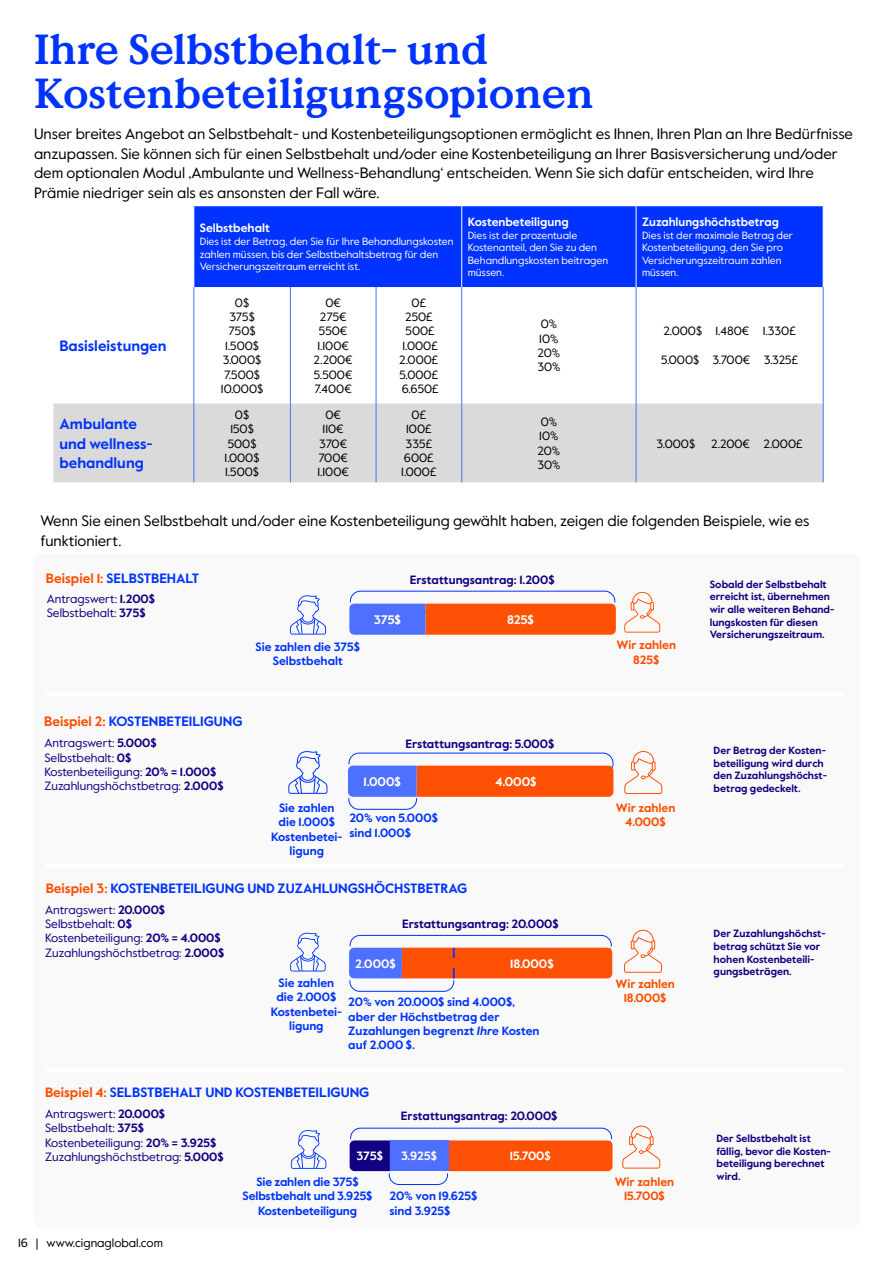
<style>
.page{position:relative;width:893px;height:1263px;background:#fff}
.page>*{position:absolute;margin:0;border:0;box-sizing:border-box;transform-origin:0 0}
.t1{font:700 42px/43.5px "Value Serif Pro";color:#03f}
.t2{font:15px/19.5px "Value Sans Pro";color:#000}
.t3{font:700 15px/19.5px "Value Sans Pro";color:#03f}
.t4{font:700 13.5px "Value Sans Pro";color:#03f}
.t5{font:700 12.45px "Value Sans Pro";color:#fff}
.t6{font:700 12.3px "Value Sans Pro";letter-spacing:-.015em;color:#fff}
.t7{font:700 12.15px "Value Sans Pro";color:#fff}
.t8{font:12px/14.4px "Value Sans Pro";color:#110081}
.t9{font:700 12px/14.4px "Value Sans Pro";color:#03f;text-align:center}
.t10{font:12px/14.4px "Value Sans Pro";color:#000;text-align:center}
.t11{font:700 12px "Value Sans Pro";color:#110081}
.t12{font:700 12px "Value Sans Pro";color:#fff}
.t13{font:700 12px/14.4px "Value Sans Pro";color:#ff4d00;text-align:center}
.t14{font:700 10.5px/12.6px "Value Sans Pro";color:#110081}
.t15{font:10.5px/12.6px "Value Sans Pro";color:#fff}
.s1{color:#ff4d00}
.s2{font-weight:700}
.s3{font-style:italic}
</style>
<div class="page">
<div style="left:34px;top:554px;width:826px;height:675px;background:#f9f9f9;border-radius:9px"></div>
<div style="left:348px;top:788px;width:69px;height:22px;border:1px solid #03f;border-radius:10px"></div>
<div style="left:350px;top:591px;width:265px;height:21px;border:1px solid #03f;border-radius:10px"></div>
<svg style="left:349px;top:602px;width:267px;height:33px;background:#cf6357"></svg>
<div style="left:349px;top:753px;width:264px;height:21px;border:1px solid #03f;border-radius:10px"></div>
<svg style="left:348px;top:764px;width:266px;height:34px;background:#d36655"></svg>
<svg style="left:290px;top:595px;width:36px;height:39px"></svg>
<svg style="left:624px;top:592px;width:36px;height:41px"></svg>
<svg style="left:288px;top:751px;width:39px;height:43px"></svg>
<svg style="left:624px;top:751px;width:38px;height:43px"></svg>
<div style="left:349px;top:970px;width:105px;height:22px;border:1px solid #03f;border-radius:10px"></div>
<div style="left:350px;top:935px;width:262px;height:21px;border:1px solid #03f;border-radius:10px"></div>
<svg style="left:349px;top:946px;width:263px;height:34px;background:#dd674b"></svg>
<svg style="left:290px;top:933px;width:36px;height:38px"></svg>
<div style="left:389px;top:1164px;width:59px;height:21px;border:1px solid #03f;border-radius:10px"></div>
<div style="left:350px;top:1128px;width:262px;height:21px;border:1px solid #03f;border-radius:10px"></div>
<svg style="left:446px;top:1139px;width:166px;height:34px;background:#fd611e"></svg>
<div style="left:390px;top:1140px;width:58px;height:31px;background:#4d70ff"></div>
<svg style="left:349px;top:1139px;width:42px;height:34px"></svg>
<svg style="left:624px;top:930px;width:38px;height:43px"></svg>
<svg style="left:622px;top:1125px;width:38px;height:43px"></svg>
<svg style="left:291px;top:1130px;width:35px;height:39px"></svg>
<hr style="left:45px;top:693px;width:799px;height:3px;background:#fff">
<hr style="left:45px;top:864px;width:799px;height:3px;background:#fff">
<hr style="left:45px;top:1069px;width:799px;height:3px;background:#fff">
<div style="left:194px;top:206px;width:629px;height:81px;background:#03f"></div>
<div style="left:54px;top:403px;width:769px;height:79px;background:#dadada"></div>
<hr style="left:193px;top:287px;width:1px;height:116px;background:#4d70ff">
<hr style="left:290px;top:287px;width:1px;height:116px;background:#4d70ff">
<hr style="left:376px;top:287px;width:1px;height:116px;background:#4d70ff">
<hr style="left:461px;top:287px;width:1px;height:116px;background:#4d70ff">
<hr style="left:636px;top:287px;width:1px;height:116px;background:#4d70ff">
<hr style="left:823px;top:287px;width:1px;height:116px;background:#4d70ff">
<hr style="left:193px;top:403px;width:1px;height:79px;background:#4d70ff">
<hr style="left:290px;top:403px;width:1px;height:79px;background:#4d70ff">
<hr style="left:376px;top:403px;width:1px;height:79px;background:#4d70ff">
<hr style="left:461px;top:403px;width:1px;height:79px;background:#4d70ff">
<hr style="left:636px;top:403px;width:1px;height:79px;background:#4d70ff">
<hr style="left:823px;top:403px;width:1px;height:79px;background:#4d70ff">
<hr style="left:461px;top:206px;width:1px;height:81px;background:#fff">
<hr style="left:636px;top:206px;width:1px;height:81px;background:#fff">
<h1 class="t1" style="left:34px;top:30px;width:561px">Ihre Selbstbehalt- und<br>Kostenbeteiligungsopionen</h1>
<p class="t2" style="left:34px;top:124px;width:820px">Unser breites Angebot an Selbstbehalt- und Kostenbeteiligungsoptionen ermöglicht es Ihnen, Ihren Plan an Ihre Bedürfnisse anzupassen. Sie können sich für einen Selbstbehalt und/oder eine Kostenbeteiligung an Ihrer Basisversicherung und/oder dem optionalen Modul ‚Ambulante und Wellness-Behandlung‘ entscheiden. Wenn Sie sich dafür entscheiden, wird Ihre Prämie niedriger sein als es ansonsten der Fall wäre.</p>
<p class="t3" style="left:60px;top:337px;width:109px">Basisleistungen</p>
<p class="t12" style="left:200px;top:221px;width:71px">Selbstbehalt</p>
<p class="t15" style="left:200px;top:235px;width:255px">Dies ist der Betrag, den Sie für Ihre Behandlungskosten zahlen müssen, bis der Selbstbehaltsbetrag für den<br>Versicherungszeitraum erreicht ist.</p>
<p class="t10" style="left:221px;top:296px;width:44px">0$<br>375$<br>750$<br>1.500$<br>3.000$<br>7.500$<br>10.000$</p>
<p class="t10" style="left:314px;top:296px;width:41px">0€<br>275€<br>550€<br>1.100€<br>2.200€<br>5.500€<br>7.400€</p>
<p class="t10" style="left:399px;top:296px;width:41px">0£<br>250£<br>500£<br>1.000£<br>2.000£<br>5.000£<br>6.650£</p>
<p class="t12" style="left:468px;top:215px;width:103px">Kostenbeteiligung</p>
<p class="t15" style="left:468px;top:229px;width:142px">Dies ist der prozentuale<br>Kostenanteil, den Sie zu den<br>Behandlungskosten beitragen müssen.</p>
<p class="t12" style="left:642px;top:215px;width:138px">Zuzahlungshöchstbetrag</p>
<p class="t15" style="left:642px;top:229px;width:152px">Dies ist der maximale Betrag der<br>Kostenbeteiligung, den Sie pro<br>Versicherungszeitraum zahlen müssen.</p>
<p class="t10" style="left:537px;top:317px;width:25px;text-align:left">0%<br>10%<br>20%<br>30%</p>
<p class="t10" style="left:663px;top:324px;width:134px">2.000$ 1.480€ 1.330£</p>
<p class="t10" style="left:661px;top:353px;width:139px">5.000$ 3.700€ 3.325£</p>
<p class="t3" style="left:60px;top:415px;width:95px">Ambulante und wellness&shy;behandlung</p>
<p class="t10" style="left:225px;top:408px;width:37px">0$<br>150$<br>500$<br>1.000$<br>1.500$</p>
<p class="t10" style="left:317px;top:408px;width:33px">0€<br>110€<br>370€<br>700€<br>1.100€</p>
<p class="t10" style="left:401px;top:408px;width:37px">0£<br>100£<br>335£<br>600£<br>1.000£</p>
<p class="t10" style="left:537px;top:415px;width:25px;text-align:left">0%<br>10%<br>20%<br>30%</p>
<p class="t10" style="left:657px;top:436px;width:40px">3.000$</p>
<p class="t10" style="left:711px;top:436px;width:93px">2.200€ 2.000£</p>
<p class="t2" style="left:40px;top:511px;width:771px">Wenn Sie einen Selbstbehalt und/oder eine Kostenbeteiligung gewählt haben, zeigen die folgenden Beispiele, wie es funktioniert.</p>
<p class="t4" style="left:46px;top:570px;width:155px"><span class="s1">Beispiel 1:</span> SELBSTBEHALT</p>
<p class="t8" style="left:47px;top:592px;width:110px">Antragswert: <span class="s2">1.200$<br></span>Selbstbehalt: <span class="s2">375$</span></p>
<p class="t11" style="left:410px;top:572px;width:146px">Erstattungsantrag: 1.200$</p>
<p class="t6" style="left:374px;top:612px;width:29px">375$</p>
<p class="t6" style="left:507px;top:612px;width:28px">825$</p>
<p class="t9" style="left:256px;top:640px;width:106px">Sie zahlen die 375$<br>Selbstbehalt</p>
<p class="t13" style="left:617px;top:638px;width:61px">Wir zahlen<br>825$</p>
<p class="t4" style="left:44px;top:713px;width:200px"><span class="s1">Beispiel 2:</span> KOSTENBETEILIGUNG</p>
<p class="t14" style="left:710px;top:578px;width:126px">Sobald der Selbstbehalt erreicht ist, übernehmen wir alle weiteren Behand&shy;lungskosten für diesen<br>Versicherungszeitraum.</p>
<p class="t8" style="left:44px;top:736px;width:181px">Antragswert: <span class="s2">5.000$<br></span>Selbstbehalt: <span class="s2">0$<br></span>Kostenbeteiligung: <span class="s2">20% = 1.000$<br></span>Zuzahlungshöchstbetrag: <span class="s2">2.000$</span></p>
<p class="t14" style="left:714px;top:744px;width:115px">Der Betrag der Kosten&shy;beteiligung wird durch den Zuzahlungshöchst&shy;betrag gedeckelt.</p>
<p class="t11" style="left:405px;top:736px;width:150px">Erstattungsantrag: 5.000$</p>
<p class="t5" style="left:363px;top:774px;width:39px">1.000$</p>
<p class="t5" style="left:495px;top:774px;width:43px">4.000$</p>
<p class="t9" style="left:271px;top:801px;width:73px">Sie zahlen die 1.000$<br>Kostenbetei&shy;ligung</p>
<p class="t13" style="left:616px;top:801px;width:61px">Wir zahlen<br>4.000$</p>
<p class="t9" style="left:349px;top:811px;width:90px;text-align:left">20% von 5.000$ sind 1.000$</p>
<p class="t4" style="left:46px;top:880px;width:423px"><span class="s1">Beispiel 3:</span> KOSTENBETEILIGUNG UND ZUZAHLUNGSHÖCHSTBETRAG</p>
<p class="t8" style="left:45px;top:902px;width:181px">Antragswert: <span class="s2">20.000$<br></span>Selbstbehalt: <span class="s2">0$<br></span>Kostenbeteiligung: <span class="s2">20% = 4.000$<br></span>Zuzahlungshöchstbetrag: <span class="s2">2.000$</span></p>
<p class="t11" style="left:402px;top:916px;width:158px">Erstattungsantrag: 20.000$</p>
<p class="t7" style="left:355px;top:956px;width:42px">2.000$</p>
<p class="t7" style="left:510px;top:957px;width:45px">18.000$</p>
<p class="t9" style="left:271px;top:976px;width:73px">Sie zahlen die 2.000$<br>Kostenbetei&shy;ligung</p>
<p class="t13" style="left:615px;top:977px;width:61px">Wir zahlen<br>18.000$</p>
<p class="t9" style="left:348px;top:995px;width:193px;text-align:left">20% von 20.000$ sind 4.000$, aber der Höchstbetrag der<br>Zuzahlungen begrenzt <span class="s3">Ihre</span> Kosten auf 2.000 $.</p>
<p class="t4" style="left:45px;top:1084px;width:326px"><span class="s1">Beispiel 4:</span> SELBSTBEHALT UND KOSTENBETEILIGUNG</p>
<p class="t8" style="left:45px;top:1107px;width:180px">Antragswert: <span class="s2">20.000$<br></span>Selbstbehalt: <span class="s2">375$<br></span>Kostenbeteiligung: <span class="s2">20% = 3.925$<br></span>Zuzahlungshöchstbetrag: <span class="s2">5.000$</span></p>
<p class="t12" style="left:356px;top:1149px;width:28px">375$</p>
<p class="t11" style="left:401px;top:1108px;width:158px">Erstattungsantrag: 20.000$</p>
<p class="t12" style="left:401px;top:1149px;width:37px">3.925$</p>
<p class="t12" style="left:510px;top:1149px;width:42px">15.700$</p>
<p class="t10" style="left:18px;top:1235px;width:146px">16 | www.cignaglobal.com</p>
<p class="t9" style="left:243px;top:1175px;width:131px">Sie zahlen die 375$<br>Selbstbehalt und 3.925$<br>Kostenbeteiligung</p>
<p class="t13" style="left:615px;top:1175px;width:61px">Wir zahlen</p>
<p class="t9" style="left:390px;top:1189px;width:89px">20% von 19.625$</p>
<p class="t13" style="left:624px;top:1189px;width:42px">15.700$</p>
<p class="t9" style="left:390px;top:1204px;width:62px">sind 3.925$</p>
<p class="t14" style="left:714px;top:928px;width:114px">Der Zuzahlungshöchst&shy;betrag schützt Sie vor hohen Kostenbeteili&shy;gungsbeträgen.</p>
<p class="t14" style="left:716px;top:1133px;width:116px">Der Selbstbehalt ist fällig, bevor die Kosten&shy;beteiligung berechnet wird.</p>
</div>
